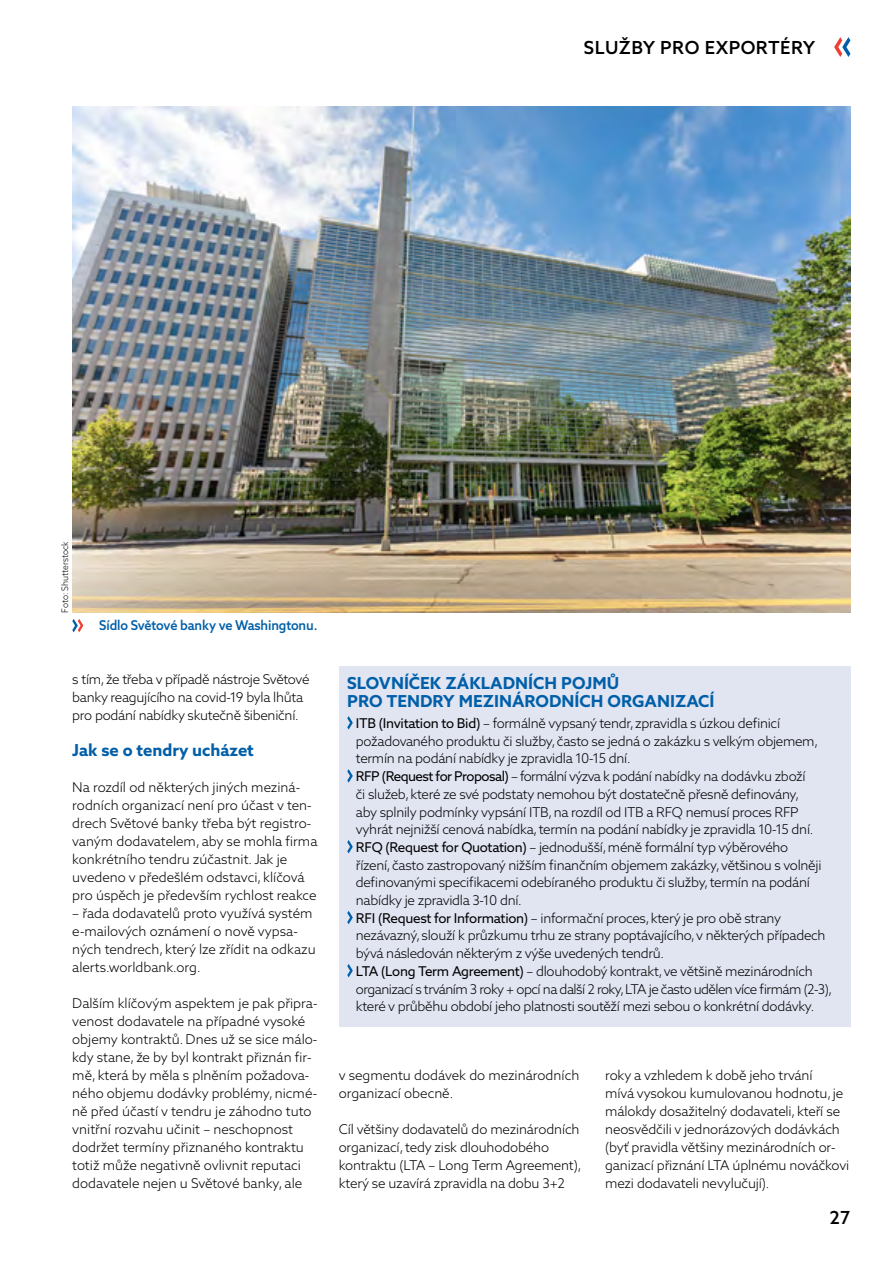
<style>
.page{position:relative;width:893px;height:1263px;background:#fff}
.page>*{position:absolute;margin:0;border:0;box-sizing:border-box;transform-origin:0 0}
.t1{font:500 18px "Azo Sans 2";letter-spacing:.025em;color:#000}
.t2{font:700 16.5px/18px "Azo Sans 2";color:#005fa8}
.t3{font:300 13.5px/18px "Azo Sans 2";letter-spacing:-.015em;color:#000}
.t4{font:500 13.5px "Azo Sans 2";letter-spacing:-.01em;color:#005fa8;scale:.95 1}
.t5{font:300 9px "Azo Sans 2";color:#000;scale:.95 1}
.s1{font-weight:400}
</style>
<div class="page">
<svg style="left:834px;top:37px;width:16px;height:20px"></svg>
<img style="left:72px;top:106px;width:778px;height:506px">
<svg style="left:72px;top:619px;width:11px;height:13px"></svg>
<div style="left:339px;top:666px;width:511px;height:360px;background:#e1e5f2"></div>
<svg style="left:347px;top:716px;width:6px;height:13px"></svg>
<svg style="left:347px;top:769px;width:6px;height:14px"></svg>
<svg style="left:347px;top:840px;width:6px;height:13px"></svg>
<svg style="left:347px;top:911px;width:6px;height:13px"></svg>
<svg style="left:347px;top:964px;width:6px;height:13px"></svg>
<h1 class="t1" style="left:584px;top:37px;width:233px">SLUŽBY PRO EXPORTÉRY</h1>
<p class="t5" style="left:59px;top:613px;width:77px;rotate:-90deg">Foto: Shutterstock</p>
<p class="t4" style="left:99px;top:617px;width:231px">Sídlo Světové banky ve Washingtonu.</p>
<p class="t3" style="left:72px;top:670px;width:239px">s tím, že třeba v případě nástroje Světové banky reagujícího na covid-19 byla lhůta pro podání nabídky skutečně šibeniční.</p>
<p class="t2" style="left:72px;top:741px;width:183px">Jak se o tendry ucházet</p>
<p class="t3" style="left:72px;top:778px;width:247px">Na rozdíl od některých jiných meziná&shy;rodních organizací není pro účast v ten&shy;drech Světové banky třeba být registro&shy;vaným dodavatelem, aby se mohla firma konkrétního tendru zúčastnit. Jak je uvedeno v předešlém odstavci, klíčová pro úspěch je především rychlost reakce</p>
<p class="t3" style="left:72px;top:904px;width:245px">– řada dodavatelů proto využívá systém e-mailových oznámení o nově vypsa&shy;ných tendrech, který lze zřídit na odkazu alerts.worldbank.org.</p>
<p class="t3" style="left:72px;top:994px;width:247px">Dalším klíčovým aspektem je pak připra&shy;venost dodavatele na případné vysoké objemy kontraktů. Dnes už se sice málo&shy;kdy stane, že by byl kontrakt přiznán fir&shy;mě, která by měla s plněním požadova&shy;ného objemu dodávky problémy, nicmé&shy;ně před účastí v tendru je záhodno tuto vnitřní rozvahu učinit – neschopnost dodržet termíny přiznaného kontraktu totiž může negativně ovlivnit reputaci dodavatele nejen u Světové banky, ale</p>
<p class="t2" style="left:347px;top:674px;width:369px">SLOVNÍČEK ZÁKLADNÍCH POJMŮ<br>PRO TENDRY MEZINÁRODNÍCH ORGANIZACÍ</p>
<p class="t3" style="left:356px;top:714px;width:478px"><span class="s1">ITB (Invitation to Bid)</span> – formálně vypsaný tendr, zpravidla s úzkou definicí požadovaného produktu či služby, často se jedná o zakázku s velkým objemem, termín na podání nabídky je zpravidla 10-15 dní.<br><span class="s1">RFP (Request for Proposal)</span> – formální výzva k podání nabídky na dodávku zboží<br>či služeb, které ze své podstaty nemohou být dostatečně přesně definovány,<br>aby splnily podmínky vypsání ITB, na rozdíl od ITB a RFQ nemusí proces RFP vyhrát nejnižší cenová nabídka, termín na podání nabídky je zpravidla 10-15 dní.<br><span class="s1">RFQ (Request for Quotation)</span> – jednodušší, méně formální typ výběrového<br>řízení, často zastropovaný nižším finančním objemem zakázky, většinou s volněji definovanými specifikacemi odebíraného produktu či služby, termín na podání nabídky je zpravidla 3-10 dní.<br><span class="s1">RFI (Request for Information)</span> – informační proces, který je pro obě strany nezávazný, slouží k průzkumu trhu ze strany poptávajícího, v některých případech bývá následován některým z výše uvedených tendrů.<br><span class="s1">LTA (Long Term Agreement)</span> – dlouhodobý kontrakt, ve většině mezinárodních organizací s trváním 3 roky + opcí na další 2 roky, LTA je často udělen více firmám (2-3), které v průběhu období jeho platnosti soutěží mezi sebou o konkrétní dodávky.</p>
<p class="t3" style="left:339px;top:1066px;width:242px">v segmentu dodávek do mezinárodních organizací obecně.</p>
<p class="t3" style="left:339px;top:1120px;width:244px">Cíl většiny dodavatelů do mezinárodních organizací, tedy zisk dlouhodobého kontraktu (LTA – Long Term Agreement), který se uzavírá zpravidla na dobu 3+2</p>
<p class="t3" style="left:605px;top:1066px;width:246px">roky a vzhledem k době jeho trvání<br>mívá vysokou kumulovanou hodnotu, je málokdy dosažitelný dodavateli, kteří se neosvědčili v jednorázových dodávkách (byť pravidla většiny mezinárodních or&shy;ganizací přiznání LTA úplnému nováčkovi mezi dodavateli nevylučují).</p>
<h1 class="t1" style="left:829px;top:1207px;width:23px">27</h1>
</div>
